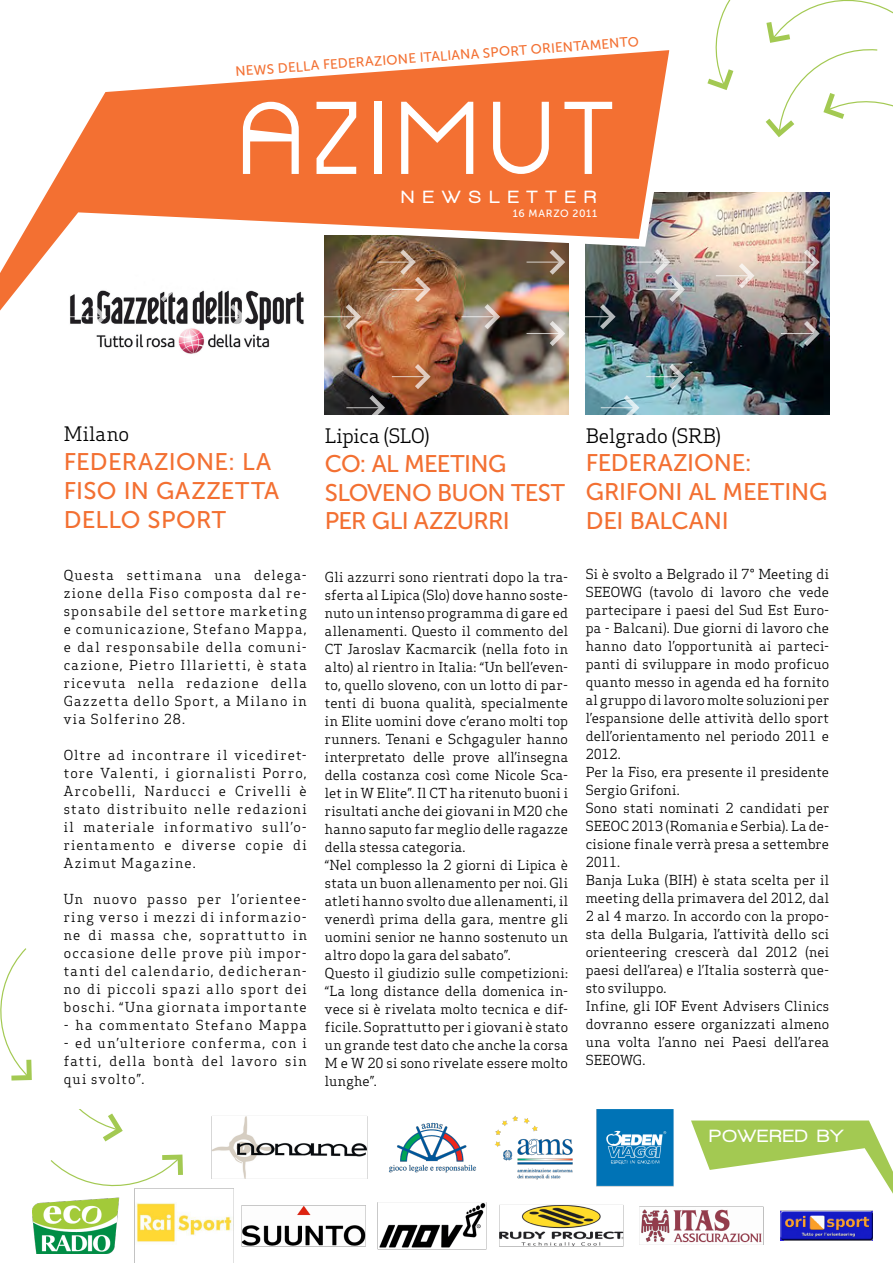
<style>
.page{position:relative;width:893px;height:1263px;background:#fff}
.page>*{position:absolute;margin:0;border:0;box-sizing:border-box;transform-origin:0 0}
.t1{font:24px/28.8px "Museo Sans 500";letter-spacing:-.01em;color:#f37032}
.t2{font:24px/28.8px "Museo Sans 500";letter-spacing:.015em;color:#f37032}
.t3{font:19.5px "Apex Serif";letter-spacing:-.005em;color:#000}
.t4{font:900 18.15px "Walkway";letter-spacing:.5em;color:#fff}
.t5{font:900 18.15px "Walkway";letter-spacing:.1em;color:#fff}
.t6{font:13.5px/18px "Apex Serif";letter-spacing:.01em;color:#000;text-align:justify}
.t7{font:13.5px "Museo Sans 500";color:#f37032}
.t8{font:13.5px "Apex Serif";letter-spacing:.08em;color:#000}
.t9{font:10.5px "Museo Sans 500";letter-spacing:.055em;color:#fff}
</style>
<div class="page">
<svg style="left:0;top:948px;width:32px;height:133px"></svg>
<img style="left:325px;top:408px;width:243px;height:7px">
<img style="left:586px;top:192px;width:243px;height:223px">
<svg style="left:872px;top:1127px;width:21px;height:67px"></svg>
<svg style="left:365px;top:408px;width:23px;height:7px"></svg>
<svg style="left:619px;top:408px;width:23px;height:7px"></svg>
<hr style="left:716px;top:275px;width:35px;height:1px;background:#fff">
<svg style="left:734px;top:259px;width:24px;height:34px"></svg>
<svg style="left:682px;top:248px;width:6px;height:59px"></svg>
<svg style="left:682px;top:359px;width:6px;height:35px"></svg>
<hr style="left:781px;top:262px;width:36px;height:1px;background:#fff">
<svg style="left:799px;top:248px;width:24px;height:31px"></svg>
<hr style="left:781px;top:333px;width:36px;height:1px;background:#fff">
<svg style="left:799px;top:316px;width:24px;height:35px"></svg>
<img style="left:0;top:50px;width:682px;height:358px">
<svg style="left:243px;top:102px;width:56px;height:72px"></svg>
<svg style="left:317px;top:102px;width:39px;height:72px"></svg>
<div style="left:374px;top:102px;width:7px;height:72px;background:#fff"></div>
<svg style="left:401px;top:102px;width:72px;height:72px"></svg>
<svg style="left:493px;top:102px;width:56px;height:72px"></svg>
<svg style="left:564px;top:102px;width:48px;height:72px"></svg>
<svg style="left:707px;top:0;width:186px;height:138px"></svg>
<img style="left:32px;top:1109px;width:840px;height:154px">
<p class="t7" style="left:235px;top:63px;width:406px;rotate:-4deg">NEWS DELLA FEDERAZIONE ITALIANA SPORT ORIENTAMENTO</p>
<h3 class="t4" style="left:402px;top:187px;width:196px">NEWSLETTER</h3>
<p class="t9" style="left:513px;top:208px;width:25px">16 MARZO</p>
<p class="t9" style="left:572px;top:208px;width:26px">2011</p>
<h2 class="t3" style="left:64px;top:422px;width:67px">Milano</h2>
<h1 class="t2" style="left:64px;top:448px;width:217px">FEDERAZIONE: LA<br>FISO IN GAZZETTA<br>DELLO SPORT</h1>
<p class="t6" style="left:64px;top:566px;width:245px">Questa settimana una delega&shy;zione della Fiso composta dal re&shy;sponsabile del settore marketing e comunicazione, Stefano Mappa, e dal responsabile della comuni&shy;cazione, Pietro Illarietti, è stata ricevuta nella redazione della Gazzetta dello Sport, a Milano in via Solferino 28.</p>
<p class="t6" style="left:64px;top:746px;width:245px">Oltre ad incontrare il vicediret&shy;tore Valenti, i giornalisti Porro, Arcobelli, Narducci e Crivelli è stato distribuito nelle redazioni il materiale informativo sull’o&shy;rientamento e diverse copie di Azimut Magazine.</p>
<p class="t6" style="left:64px;top:890px;width:245px">Un nuovo passo per l’orientee&shy;ring verso i mezzi di informazio&shy;ne di massa che, soprattutto in occasione delle prove più impor&shy;tanti del calendario, dedicheran&shy;no di piccoli spazi allo sport dei boschi. “Una giornata importante</p>
<p class="t8" style="left:64px;top:1016px;width:245px">- ha commentato Stefano Mappa</p>
<p class="t6" style="left:64px;top:1034px;width:245px">- ed un’ulteriore conferma, con i fatti, della bontà del lavoro sin qui svolto”.</p>
<h2 class="t3" style="left:325px;top:424px;width:106px">Lipica (SLO)</h2>
<h1 class="t1" style="left:325px;top:449px;width:242px">CO: AL MEETING<br>SLOVENO BUON TEST<br>PER GLI AZZURRI</h1>
<p class="t6" style="left:325px;top:568px;width:245px;text-align:left">Gli azzurri sono rientrati dopo la tra&shy;sferta al Lipica (Slo) dove hanno soste&shy;nuto un intenso programma di gare ed allenamenti. Questo il commento del CT Jaroslav Kacmarcik (nella foto in alto) al rientro in Italia: “Un bell’even&shy;to, quello sloveno, con un lotto di par&shy;tenti di buona qualità, specialmente in Elite uomini dove c’erano molti top runners. Tenani e Schgaguler hanno interpretato delle prove all’insegna della costanza così come Nicole Sca&shy;let in W Elite”. Il CT ha ritenuto buoni i risultati anche dei giovani in M20 che hanno saputo far meglio delle ragazze della stessa categoria.<br>“Nel complesso la 2 giorni di Lipica è stata un buon allenamento per noi. Gli atleti hanno svolto due allenamenti, il venerdì prima della gara, mentre gli uomini senior ne hanno sostenuto un altro dopo la gara del sabato”.<br>Questo il giudizio sulle competizioni: “La long distance della domenica in&shy;vece si è rivelata molto tecnica e dif&shy;ficile. Soprattutto per i giovani è stato un grande test dato che anche la corsa M e W 20 si sono rivelate essere molto lunghe”.</p>
<h2 class="t3" style="left:586px;top:423px;width:137px">Belgrado (SRB)</h2>
<h1 class="t1" style="left:586px;top:449px;width:243px">FEDERAZIONE:<br>GRIFONI AL MEETING<br>DEI BALCANI</h1>
<p class="t6" style="left:586px;top:565px;width:245px;text-align:left">Si è svolto a Belgrado il 7° Meeting di<br>SEEOWG (tavolo di lavoro che vede partecipare i paesi del Sud Est Euro&shy;pa - Balcani). Due giorni di lavoro che hanno dato l’opportunità ai parteci&shy;panti di sviluppare in modo proficuo quanto messo in agenda ed ha fornito al gruppo di lavoro molte soluzioni per l’espansione delle attività dello sport dell’orientamento nel periodo 2011 e<br>2012.<br>Per la Fiso, era presente il presidente<br>Sergio Grifoni.<br>Sono stati nominati 2 candidati per<br>SEEOC 2013 (Romania e Serbia). La de&shy;cisione finale verrà presa a settembre<br>2011.<br>Banja Luka (BIH) è stata scelta per il meeting della primavera del 2012, dal<br>2 al 4 marzo. In accordo con la propo&shy;sta della Bulgaria, l’attività dello sci orienteering crescerà dal 2012 (nei paesi dell’area) e l’Italia sosterrà que&shy;sto sviluppo.<br>Infine, gli IOF Event Advisers Clinics dovranno essere organizzati almeno una volta l’anno nei Paesi dell’area<br>SEEOWG.</p>
<h3 class="t5" style="left:710px;top:1126px;width:134px">POWERED BY</h3>
</div>
